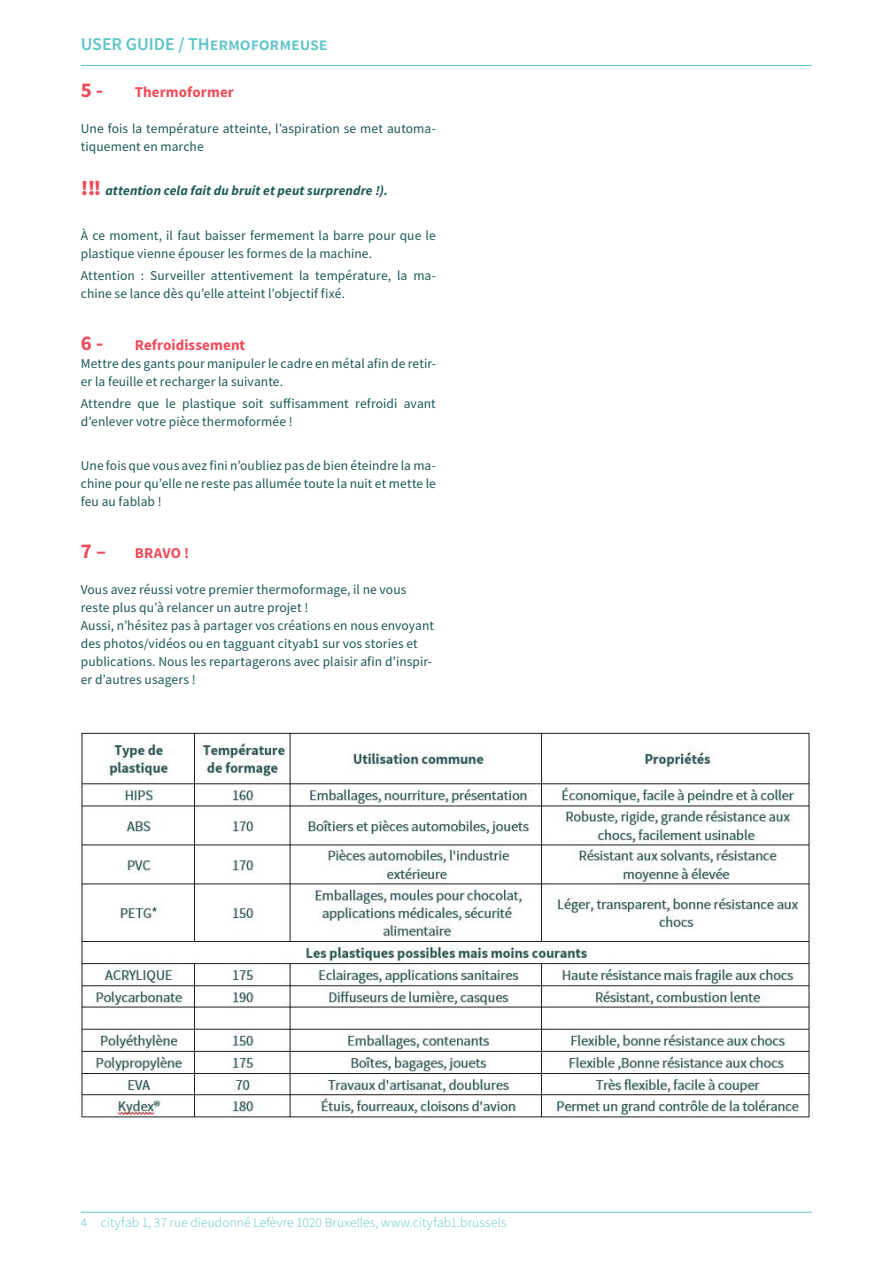
<style>
.page{position:relative;width:893px;height:1263px;background:#fff}
.page>*{position:absolute;margin:0;border:0;box-sizing:border-box;transform-origin:0 0}
.sous-titre{font:700 21px "Source Sans Pro";color:#ef4b5a}
.t1{font:600 18px "Source Sans Pro";letter-spacing:-.005em;color:#5cc5c8}
.sous-titre-2{font:700 15px "Source Sans Pro";letter-spacing:.005em;color:#ef4b5a}
.Paragraphe{font:13.5px/18px "Source Sans Pro";letter-spacing:.005em;color:#1c5759}
.sous-titre-3{font:13.5px/18px "Source Sans Pro";letter-spacing:.005em;color:#1c5759}
.chemin{font:13.5px/18px "Source Sans Pro";letter-spacing:.005em;color:#1c5759}
.t2{font:300 13.5px "Source Sans Pro";letter-spacing:.005em;color:#5cc5c8}
.chemin-2{font:italic 700 13.5px "Source Sans Pro";letter-spacing:.01em;color:#1c5759}
.s1{font-weight:900;font-style:normal;font-size:21px;color:#ef4b5a}
</style>
<div class="page">
<hr style="left:81px;top:1212px;width:731px;height:1px;background:#5cc5c8">
<hr style="left:81px;top:65px;width:731px;height:1px;background:#5cc5c8">
<img style="left:79px;top:733px;width:733px;height:387px">
<h2 class="t1" style="left:81px;top:32px;width:248px">USER GUIDE / THermoformeuse</h2>
<p class="sous-titre" style="left:81px;top:75px;width:24px">5 -</p>
<p class="sous-titre-2" style="left:135px;top:81px;width:101px">Thermoformer</p>
<p class="chemin" style="left:81px;top:119px;width:357px">Une fois la température atteinte, l’aspiration se met automa&shy;tiquement en marche</p>
<p class="chemin-2" style="left:81px;top:181px;width:309px"><span class="s1">!‼</span> attention cela fait du bruit et peut surprendre !).</p>
<p class="chemin" style="left:81px;top:226px;width:356px">À ce moment, il faut baisser fermement la barre pour que le plastique vienne épouser les formes de la machine.</p>
<p class="chemin" style="left:81px;top:266px;width:357px">Attention : Surveiller attentivement la température, la ma&shy;chine se lance dès qu’elle atteint l’objectif fixé.</p>
<p class="sous-titre" style="left:81px;top:328px;width:24px">6 -</p>
<p class="sous-titre-2" style="left:135px;top:334px;width:112px">Refroidissement</p>
<p class="Paragraphe" style="left:81px;top:354px;width:357px">Mettre des gants pour manipuler le cadre en métal afin de retir&shy;er la feuille et recharger la suivante.</p>
<p class="Paragraphe" style="left:81px;top:394px;width:357px">Attendre que le plastique soit suffisamment refroidi avant d’enlever votre pièce thermoformée !</p>
<p class="Paragraphe" style="left:81px;top:457px;width:357px;text-align:justify">Une fois que vous avez fini n’oubliez pas de bien éteindre la ma&shy;chine pour qu’elle ne reste pas allumée toute la nuit et mette le feu au fablab !</p>
<p class="sous-titre" style="left:81px;top:537px;width:27px">7 –</p>
<p class="sous-titre-2" style="left:135px;top:543px;width:56px">BRAVO !</p>
<p class="sous-titre-3" style="left:81px;top:580px;width:327px">Vous avez réussi votre premier thermoformage, il ne vous reste plus qu’à relancer un autre projet !</p>
<p class="sous-titre-3" style="left:81px;top:616px;width:355px">Aussi, n’hésitez pas à partager vos créations en nous envoyant des photos/vidéos ou en tagguant cityab1 sur vos stories et publications. Nous les repartagerons avec plaisir afin d’inspir&shy;er d’autres usagers !</p>
<p class="t2" style="left:81px;top:1214px;width:427px">4 cityfab 1, 37 rue dieudonné Lefèvre 1020 Bruxelles, www.cityfab1.brussels</p>
</div>
